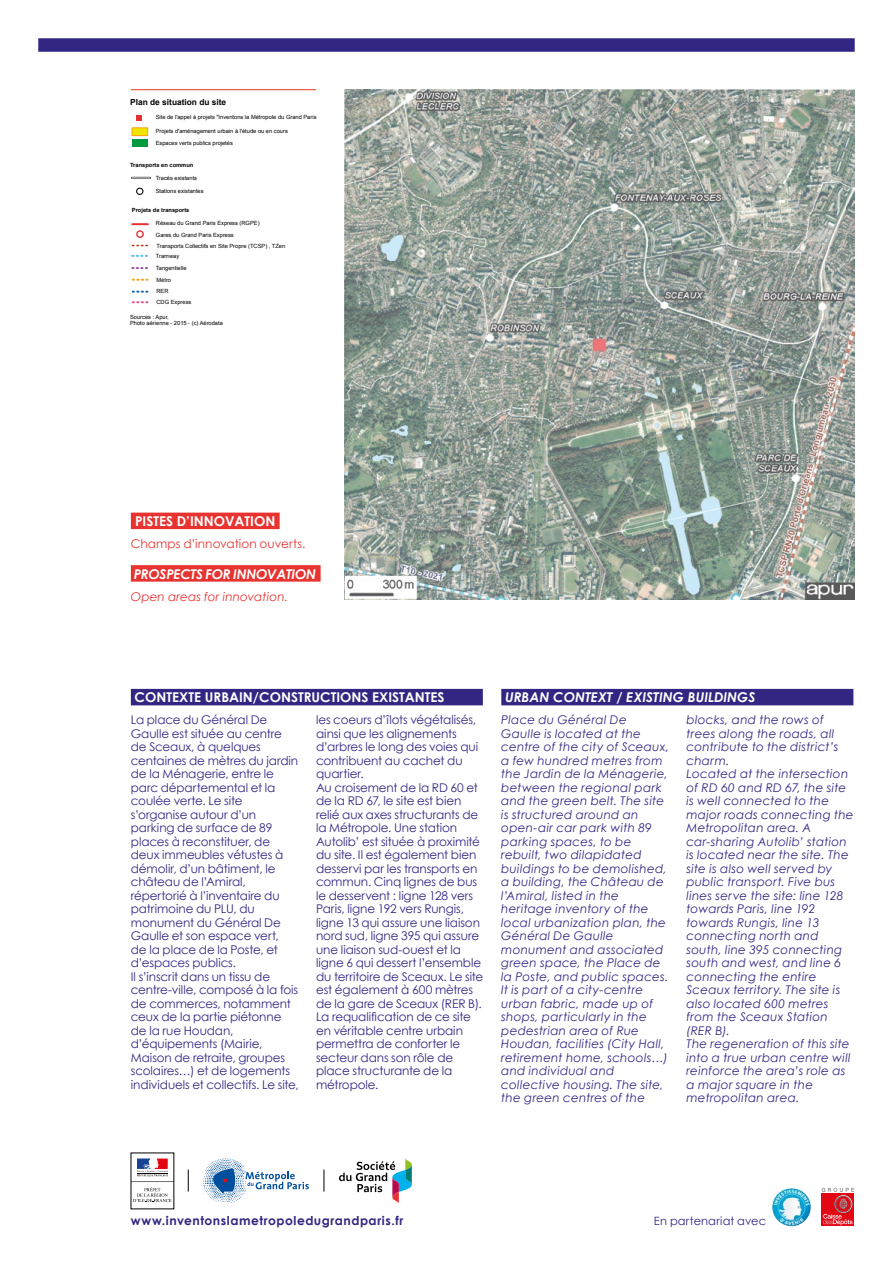
<style>
.page{position:relative;width:893px;height:1263px;background:#fff}
.page>*{position:absolute;margin:0;border:0;box-sizing:border-box;transform-origin:0 0}
.t1{font:700 13.5px "Century Gothic";color:#fff}
.t2{font:italic 700 13.5px "Century Gothic";color:#fff}
.t3{font:italic 700 13.5px "Century Gothic";letter-spacing:-.02em;color:#fff}
.t4{font:700 12.3px "Century Gothic";letter-spacing:.04em;color:#312783}
.t5{font:12px/13.5px "Century Gothic";letter-spacing:-.01em;color:#312783}
.t6{font:italic 12px/13.5px "Century Gothic";letter-spacing:.02em;color:#312783}
.t7{font:12px "Century Gothic";letter-spacing:.005em;color:#e73431}
.t8{font:italic 12px "Century Gothic";letter-spacing:.01em;color:#e73431}
.t9{font:11.4px "Century Gothic";letter-spacing:.01em;color:#312783}
.t10{font:700 8.4px "Arial";color:#010202}
.t11{font:5.7px/6.4px "Arial";color:#010202}
.t12{font:700 5.7px "Arial";color:#010202}
</style>
<div class="page">
<div style="left:38px;top:38px;width:817px;height:14px;background:#312783"></div>
<img style="left:344px;top:89px;width:511px;height:511px">
<hr style="left:131px;top:89px;width:185px;height:1px;background:#e73431">
<svg style="left:188px;top:1169px;width:1px;height:22px"></svg>
<svg style="left:324px;top:1169px;width:1px;height:22px"></svg>
<svg style="left:203px;top:1158px;width:106px;height:45px"></svg>
<svg style="left:339px;top:1158px;width:73px;height:45px"></svg>
<div style="left:131px;top:689px;width:352px;height:16px;background:#312783"></div>
<div style="left:131px;top:513px;width:149px;height:16px;background:#e73431"></div>
<div style="left:131px;top:565px;width:190px;height:17px;background:#e73431"></div>
<div style="left:501px;top:689px;width:352px;height:16px;background:#312783"></div>
<hr style="left:131px;top:1181px;width:43px;height:1px;background:#706f6f">
<svg style="left:137px;top:1158px;width:31px;height:19px"></svg>
<svg style="left:133px;top:1187px;width:38px;height:15px"></svg>
<svg style="left:136px;top:115px;width:6px;height:5px"></svg>
<div style="left:132px;top:139px;width:16px;height:8px;background:#009b3e"></div>
<svg style="left:133px;top:291px;width:15px;height:2px"></svg>
<svg style="left:133px;top:301px;width:15px;height:2px"></svg>
<div style="left:132px;top:128px;width:16px;height:8px;background:#f1e400"></div>
<div style="left:132px;top:128px;width:16px;height:8px;border:1px solid #f7a412"></div>
<svg style="left:133px;top:279px;width:15px;height:2px"></svg>
<svg style="left:132px;top:255px;width:16px;height:2px"></svg>
<svg style="left:132px;top:267px;width:16px;height:2px"></svg>
<svg style="left:132px;top:245px;width:16px;height:1px"></svg>
<svg style="left:136px;top:188px;width:8px;height:7px"></svg>
<svg style="left:132px;top:177px;width:19px;height:2px"></svg>
<svg style="left:132px;top:223px;width:16px;height:15px"></svg>
<div style="left:822px;top:1193px;width:32px;height:33px;background:#e30613"></div>
<svg style="left:822px;top:1188px;width:32px;height:37px"></svg>
<img style="left:772px;top:1187px;width:39px;height:39px;border-radius:19px">
<p class="t10" style="left:130px;top:96px;width:98px">Plan de situation du site</p>
<p class="t11" style="left:156px;top:114px;width:162px">Site de l'appel à projets "Inventons la Métropole du Grand Paris</p>
<p class="t11" style="left:156px;top:128px;width:134px">Projets d'aménagement urbain à l'étude ou en cours</p>
<p class="t12" style="left:130px;top:162px;width:65px">Transports en commun</p>
<p class="t11" style="left:156px;top:172px;width:50px;line-height:12.3px">Tracés existants<br>Stations existantes</p>
<p class="t12" style="left:132px;top:206px;width:59px">Projets de transports</p>
<p class="t11" style="left:156px;top:232px;width:79px">Gares du Grand Paris Express</p>
<p class="t11" style="left:156px;top:140px;width:79px">Espaces verts publics projetés</p>
<p class="t11" style="left:156px;top:220px;width:105px">Réseau du Grand Paris Express (RGPE)</p>
<p class="t11" style="left:157px;top:242px;width:130px">Transports Collectifs en Site Propre (TCSP) , TZen</p>
<p class="t11" style="left:156px;top:265px;width:32px">Tangentielle</p>
<p class="t11" style="left:156px;top:252px;width:25px">Tramway</p>
<p class="t11" style="left:156px;top:274px;width:16px;line-height:11.4px">Métro<br>RER</p>
<p class="t11" style="left:156px;top:299px;width:36px">CDG Express</p>
<p class="t11" style="left:130px;top:314px;width:94px">Sources : Apur,<br>Photo aérienne - 2015 - (c) Aérodata</p>
<p class="t1" style="left:135px;top:513px;width:142px">PISTES D’INNOVATION</p>
<p class="t7" style="left:131px;top:536px;width:176px">Champs d’innovation ouverts.</p>
<p class="t3" style="left:134px;top:565px;width:184px">PROSPECTS FOR INNOVATION</p>
<p class="t8" style="left:131px;top:589px;width:159px">Open areas for innovation.</p>
<p class="t1" style="left:135px;top:689px;width:311px">CONTEXTE URBAIN/CONSTRUCTIONS EXISTANTES</p>
<p class="t5" style="left:131px;top:713px;width:170px">La place du Général De<br>Gaulle est située au centre de Sceaux, à quelques centaines de mètres du jardin de la Ménagerie, entre le parc départemental et la coulée verte. Le site s’organise autour d’un parking de surface de 89 places à reconstituer, de deux immeubles vétustes à démolir, d’un bâtiment, le château de l’Amiral, répertorié à l’inventaire du patrimoine du PLU, du monument du Général De<br>Gaulle et son espace vert,<br>de la place de la Poste, et d’espaces publics.<br>Il s’inscrit dans un tissu de centre-ville, composé à la fois de commerces, notamment ceux de la partie piétonne de la rue Houdan, d’équipements (Mairie,<br>Maison de retraite, groupes scolaires…) et de logements individuels et collectifs. Le site,</p>
<p class="t5" style="left:316px;top:713px;width:169px">les coeurs d’îlots végétalisés, ainsi que les alignements d’arbres le long des voies qui contribuent au cachet du quartier.<br>Au croisement de la RD 60 et de la RD 67, le site est bien relié aux axes structurants de la Métropole. Une station<br>Autolib’ est située à proximité du site. Il est également bien desservi par les transports en commun. Cinq lignes de bus le desservent : ligne 128 vers<br>Paris, ligne 192 vers Rungis, ligne 13 qui assure une liaison nord sud, ligne 395 qui assure une liaison sud-ouest et la ligne 6 qui dessert l’ensemble du territoire de Sceaux. Le site est également à 600 mètres de la gare de Sceaux (RER B).<br>La requalification de ce site en véritable centre urbain permettra de conforter le secteur dans son rôle de place structurante de la métropole.</p>
<p class="t2" style="left:505px;top:689px;width:252px">URBAN CONTEXT / EXISTING BUILDINGS</p>
<p class="t6" style="left:501px;top:713px;width:169px">Place du Général De<br>Gaulle is located at the centre of the city of Sceaux, a few hundred metres from the Jardin de la Ménagerie, between the regional park and the green belt. The site is structured around an open-air car park with 89 parking spaces, to be rebuilt, two dilapidated buildings to be demolished, a building, the Château de l’Amiral, listed in the heritage inventory of the local urbanization plan, the<br>Général De Gaulle monument and associated green space, the Place de la Poste, and public spaces.<br>It is part of a city-centre urban fabric, made up of shops, particularly in the pedestrian area of Rue<br>Houdan, facilities (City Hall, retirement home, schools…) and individual and collective housing. The site, the green centres of the</p>
<p class="t6" style="left:686px;top:713px;width:169px">blocks, and the rows of trees along the roads, all contribute to the district’s charm.<br>Located at the intersection of RD 60 and RD 67, the site is well connected to the major roads connecting the<br>Metropolitan area. A car-sharing Autolib’ station is located near the site. The site is also well served by public transport. Five bus lines serve the site: line 128 towards Paris, line 192 towards Rungis, line 13 connecting north and south, line 395 connecting south and west, and line 6 connecting the entire<br>Sceaux territory. The site is also located 600 metres from the Sceaux Station (RER B).<br>The regeneration of this site into a true urban centre will reinforce the area’s role as a major square in the metropolitan area.</p>
<p class="t4" style="left:131px;top:1213px;width:274px">www.inventonslametropoledugrandparis.fr</p>
<p class="t9" style="left:654px;top:1213px;width:114px">En partenariat avec</p>
</div>
